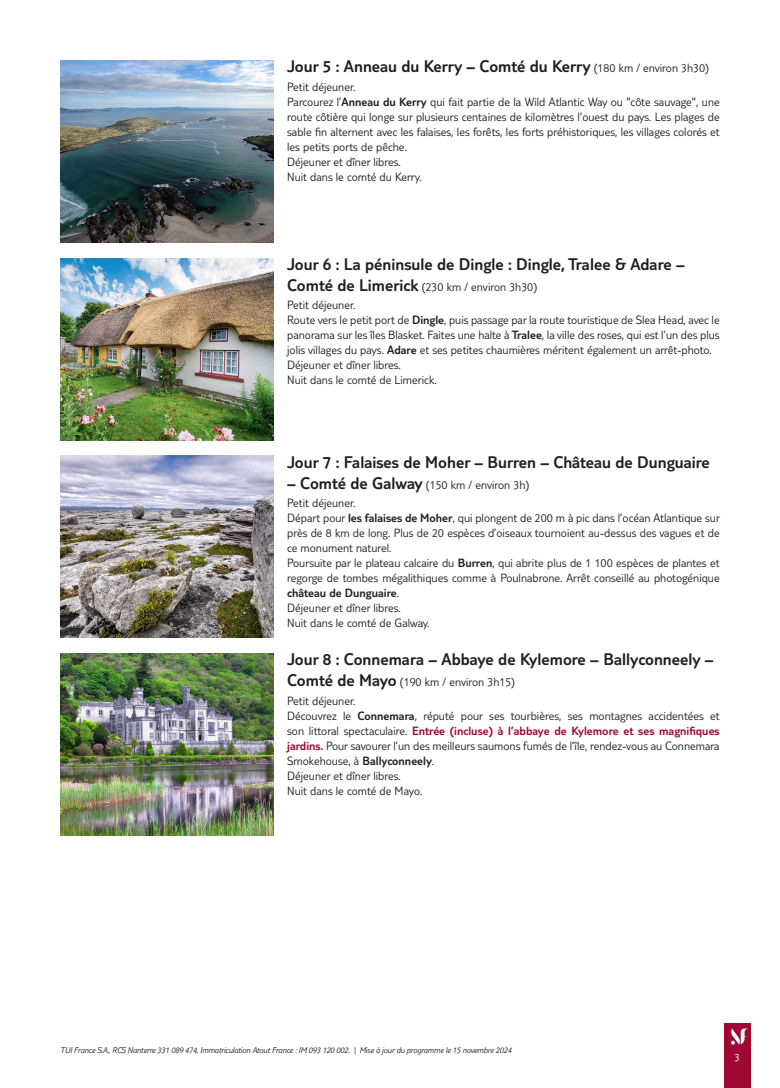
<style>
.page{position:relative;width:780px;height:1088px;background:#fff}
.page>*{position:absolute;margin:0;border:0;box-sizing:border-box;transform-origin:0 0}
.t1{font:300 17.5px "TUI Type";color:#231f20}
.t2{font:300 12.5px/15px "TUI Type";color:#231f20}
.t3{font:300 11.25px "TUI Type";color:#fff}
.t4{font:italic 300 8.75px "TUI Type";letter-spacing:-.02em;color:#231f20}
.s1{font-size:12.5px}
.s2{font-style:inherit}
.s3{font-size:17.5px}
.s4{color:#9e0832}
</style>
<div class="page">
<div style="left:724px;top:1023px;width:26px;height:65px;background:#9e0832"></div>
<svg style="left:731px;top:1028px;width:17px;height:16px"></svg>
<img style="left:60px;top:60px;width:213px;height:182px">
<img style="left:60px;top:258px;width:213px;height:182px">
<img style="left:60px;top:456px;width:213px;height:182px">
<img style="left:60px;top:654px;width:213px;height:182px">
<h1 class="t1" style="left:287px;top:56px;width:423px">Jour 5 : Anneau du Kerry – Comté du Kerry <span class="s1">(180 km / environ 3h30)</span></h1>
<p class="t2" style="left:287px;top:79px;width:434px">Petit déjeuner.<br>Parcourez l’<span class="s2">Anneau du Kerry</span> qui fait partie de la Wild Atlantic Way ou "côte sauvage", une route côtière qui longe sur plusieurs centaines de kilomètres l’ouest du pays. Les plages de sable fin alternent avec les falaises, les forêts, les forts préhistoriques, les villages colorés et les petits ports de pêche.<br>Déjeuner et dîner libres.<br>Nuit dans le comté du Kerry.</p>
<h1 class="t1" style="left:287px;top:254px;width:399px">Jour 6 : La péninsule de Dingle : Dingle, Tralee &amp; Adare –</h1>
<p class="t2" style="left:287px;top:277px;width:251px;line-height:18.5px"><span class="s3">Comté de Limerick</span> (230 km / environ 3h30)<br>Petit déjeuner.</p>
<p class="t2" style="left:287px;top:312px;width:434px">Route vers le petit port de <span class="s2">Dingle</span>, puis passage par la route touristique de Slea Head, avec le panorama sur les îles Blasket. Faites une halte à <span class="s2">Tralee</span>, la ville des roses, qui est l’un des plus jolis villages du pays. <span class="s2">Adare</span> et ses petites chaumières méritent également un arrêt-photo.<br>Déjeuner et dîner libres.<br>Nuit dans le comté de Limerick.</p>
<h1 class="t1" style="left:287px;top:452px;width:424px">Jour 7 : Falaises de Moher – Burren – Château de Dunguaire</h1>
<p class="t2" style="left:287px;top:475px;width:244px;line-height:18.5px"><span class="s3">– Comté de Galway</span> (150 km / environ 3h)<br>Petit déjeuner.</p>
<p class="t2" style="left:287px;top:510px;width:434px">Départ pour <span class="s2">les falaises de Moher</span>, qui plongent de 200 m à pic dans l’océan Atlantique sur près de 8 km de long. Plus de 20 espèces d’oiseaux tournoient au-dessus des vagues et de ce monument naturel.<br>Poursuite par le plateau calcaire du <span class="s2">Burren</span>, qui abrite plus de 1 100 espèces de plantes et regorge de tombes mégalithiques comme à Poulnabrone. Arrêt conseillé au photogénique <span class="s2">château de Dunguaire</span>.<br>Déjeuner et dîner libres.<br>Nuit dans le comté de Galway.</p>
<h1 class="t1" style="left:287px;top:649px;width:428px">Jour 8 : Connemara – Abbaye de Kylemore – Ballyconneely –</h1>
<p class="t2" style="left:287px;top:673px;width:229px;line-height:18.5px"><span class="s3">Comté de Mayo</span> (190 km / environ 3h15)<br>Petit déjeuner.</p>
<p class="t2" style="left:287px;top:708px;width:434px">Découvrez le <span class="s2">Connemara</span>, réputé pour ses tourbières, ses montagnes accidentées et son littoral spectaculaire. <span class="s4">Entrée (incluse) à l’abbaye de Kylemore et ses magnifiques jardins.</span> Pour savourer l’un des meilleurs saumons fumés de l’île, rendez-vous au Connemara Smokehouse, à <span class="s2">Ballyconneely</span>.<br>Déjeuner et dîner libres.<br>Nuit dans le comté de Mayo.</p>
<p class="t4" style="left:60px;top:1045px;width:452px">TUI France S.A., RCS Nanterre 331 089 474, Immatriculation Atout France : IM 093 120 002. | Mise à jour du programme le 15 novembre 2024</p>
<p class="t3" style="left:734px;top:1050px;width:7px">3</p>
</div>
